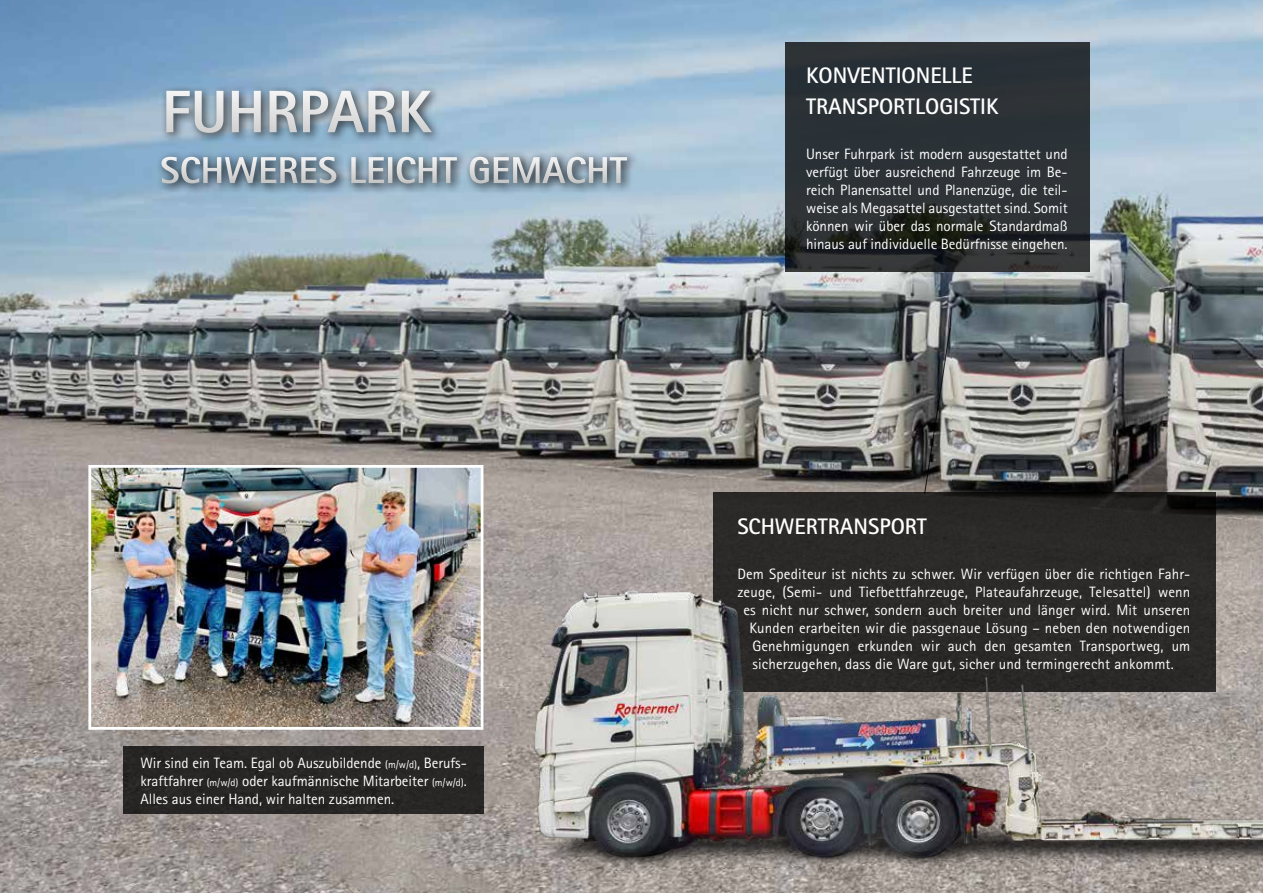
<style>
.page{position:relative;width:1263px;height:893px;background:#fff}
.page>*{position:absolute;margin:0;border:0;box-sizing:border-box;transform-origin:0 0}
.t1{font:800 60px "Rotis Sans Serif Std";color:#fff}
.t2{font:800 37.5px "Rotis Sans Serif Std";color:#fff}
.t3{font:700 22.5px/31.2px "Rotis Sans Serif Std";color:#fff}
.t4{font:15px/18px "Rotis Sans Serif Std";letter-spacing:.01em;color:#fff;text-align:justify}
.s1{font-size:10.5px}
</style>
<div class="page">
<img style="left:0;top:0;width:1263px;height:893px">
<div style="left:160px;top:84px;width:283px;height:61px;background:#000;opacity:.75"></div>
<div style="left:156px;top:150px;width:483px;height:45px;background:#000;opacity:.95"></div>
<div style="left:713px;top:492px;width:503px;height:199px;background:#2b2927"></div>
<svg style="left:785px;top:42px;width:304px;height:230px;background:#2a2f33"></svg>
<svg style="left:923px;top:327px;width:28px;height:168px;background:#676765"></svg>
<img style="left:92px;top:469px;width:387px;height:257px">
<div style="left:88px;top:465px;width:395px;height:265px;border:3px solid #fff"></div>
<div style="left:123px;top:747px;width:360px;height:67px;background:#282625"></div>
<img style="left:504px;top:574px;width:759px;height:305px">
<h1 class="t1" style="left:162px;top:74px;width:271px">FUHRPARK</h1>
<h2 class="t2" style="left:160px;top:146px;width:468px">SCHWERES LEICHT GEMACHT</h2>
<p class="t4" style="left:140px;top:753px;width:328px">Wir sind ein Team. Egal ob Auszubildende <span class="s1">(m/w/d)</span>, Berufs&shy;kraftfahrer <span class="s1">(m/w/d)</span> oder kaufmännische Mitarbeiter <span class="s1">(m/w/d)</span>.<br>Alles aus einer Hand, wir halten zusammen.</p>
<h3 class="t3" style="left:806px;top:60px;width:194px">KONVENTIONELLE<br>TRANSPORTLOGISTIK</h3>
<p class="t4" style="left:806px;top:145px;width:263px">Unser Fuhrpark ist modern ausgestattet und verfügt über ausreichend Fahrzeuge im Be&shy;reich Planensattel und Planenzüge, die teil&shy;weise als Megasattel ausgestattet sind. Somit können wir über das normale Standardmaß hinaus auf individuelle Bedürfnisse eingehen.</p>
<h3 class="t3" style="left:737px;top:511px;width:191px">SCHWERTRANSPORT</h3>
<p class="t4" style="left:737px;top:565px;width:455px">Dem Spediteur ist nichts zu schwer. Wir verfügen über die richtigen Fahr-</p>
<p class="t4" style="left:737px;top:583px;width:455px">zeuge, (Semi- und Tiefbettfahrzeuge, Plateaufahrzeuge, Telesattel) wenn</p>
<p class="t4" style="left:743px;top:601px;width:449px">es nicht nur schwer, sondern auch breiter und länger wird. Mit unseren</p>
<p class="t4" style="left:749px;top:619px;width:443px">Kunden erarbeiten wir die passgenaue Lösung – neben den notwendigen</p>
<p class="t4" style="left:752px;top:637px;width:440px">Genehmigungen erkunden wir auch den gesamten Transportweg, um</p>
<p class="t4" style="left:752px;top:655px;width:423px">sicherzugehen, dass die Ware gut, sicher und termingerecht ankommt.</p>
</div>
